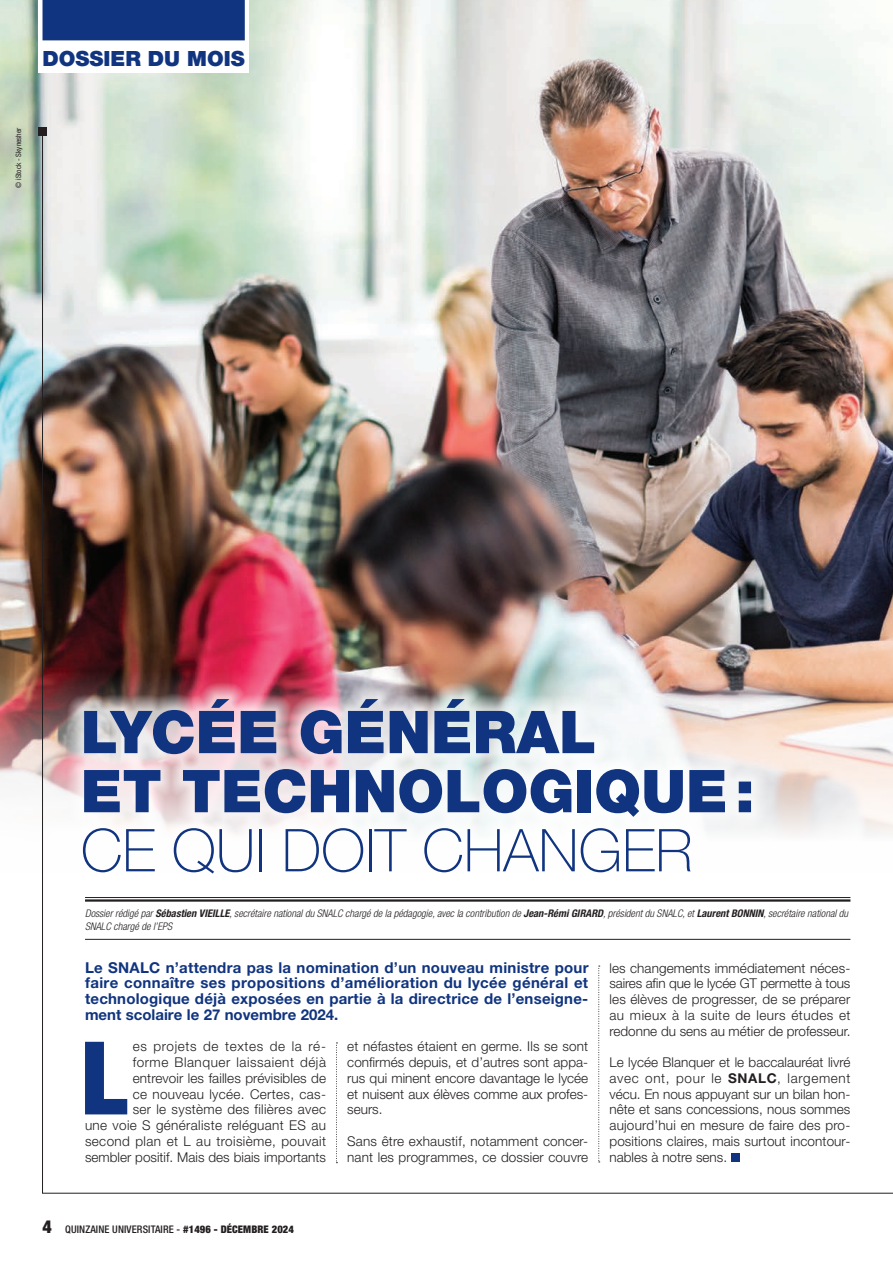
<style>
.page{position:relative;width:893px;height:1263px;background:#fff}
.page>*{position:absolute;margin:0;border:0;box-sizing:border-box;transform-origin:0 0}
.t1{font:900 condensed 101.7px "Helvetica Neue LT Pro";color:#10347f}
.Titre_édito{font:900 59.1px "Helvetica Neue LT Pro";color:#10347f}
.Titre_édito-2{font:100 59.1px "Helvetica Neue LT Pro";color:#10347f}
.t2{font:900 21px "Helvetica Neue LT Pro";color:#10347f}
.t3{font:900 condensed 18px "Helvetica Neue LT Pro";color:#231f20}
.t4{font:700 15px/15.8px "Helvetica Neue LT Pro";color:#10347f;text-align:justify}
.t5{font:300 13.5px/15.8px "Helvetica Neue LT Pro";letter-spacing:.01em;color:#231f20;text-align:justify}
.t6{font:italic 300 condensed 10.5px/13.5px "Helvetica Neue LT Pro";color:#231f20}
.t7{font:500 condensed 10.5px "Helvetica Neue LT Pro";letter-spacing:.01em;color:#231f20}
.t8{font:condensed 7.5px "Helvetica Neue LT Pro";color:#231f20}
.s1{font-weight:700}
.s2{font-weight:900}
</style>
<div class="page">
<img style="left:0;top:0;width:893px;height:782px">
<svg style="left:38px;top:128px;width:9px;height:8px"></svg>
<img style="left:42px;top:131px;width:851px;height:1063px">
<div style="left:66px;top:682px;width:702px;height:208px;background:#fff;opacity:.7"></div>
<svg style="left:336px;top:1042px;width:1px;height:121px"></svg>
<svg style="left:731px;top:1153px;width:8px;height:9px"></svg>
<hr style="left:85px;top:897px;width:765px;height:1px;background:#231f20">
<hr style="left:85px;top:899px;width:765px;height:3px;background:#231f20">
<hr style="left:85px;top:939px;width:765px;height:1px;background:#231f20">
<svg style="left:598px;top:966px;width:2px;height:196px"></svg>
<div style="left:38px;top:0;width:211px;height:72px;background:#fff"></div>
<div style="left:43px;top:0;width:202px;height:40px;background:#10347f"></div>
<p class="t2" style="left:43px;top:46px;width:204px">DOSSIER DU MOIS</p>
<p class="t8" style="left:14px;top:188px;width:62px;rotate:-90deg">© iStock - Skynesher</p>
<p class="Titre_édito" style="left:81px;top:697px;width:517px">LYCÉE GÉNÉRAL</p>
<p class="Titre_édito" style="left:81px;top:756px;width:675px">ET TECHNOLOGIQUE:</p>
<p class="Titre_édito-2" style="left:81px;top:816px;width:613px">CE QUI DOIT CHANGER</p>
<p class="t6" style="left:85px;top:907px;width:765px">Dossier rédigé par <span class="s1">Sébastien VIEILLE</span>, secrétaire national du SNALC chargé de la pédagogie, avec la contribution de <span class="s1">Jean-Rémi GIRARD</span>, président du SNALC, et <span class="s1">Laurent BONNIN</span>, secrétaire national du<br>SNALC chargé de l’EPS</p>
<p class="t4" style="left:85px;top:959px;width:505px">Le SNALC n’attendra pas la nomination d’un nouveau ministre pour faire connaître ses propositions d’amélioration du lycée général et technologique déjà exposées en partie à la directrice de l’enseigne&shy;ment scolaire le 27 novembre 2024.</p>
<p class="t1" style="left:81px;top:1015px;width:49px">L</p>
<p class="t5" style="left:609px;top:960px;width:243px">les changements immédiatement néces&shy;saires afin que le lycée GT permette à tous les élèves de progresser, de se préparer au mieux à la suite de leurs études et redonne du sens au métier de professeur.</p>
<p class="t5" style="left:609px;top:1054px;width:242px">Le lycée Blanquer et le baccalauréat livré avec ont, pour le <span class="s1">SNALC</span>, largement vécu. En nous appuyant sur un bilan hon&shy;nête et sans concessions, nous sommes aujourd’hui en mesure de faire des pro&shy;positions claires, mais surtout incontour&shy;nables à notre sens.</p>
<p class="t5" style="left:85px;top:1038px;width:243px;text-align:right">es projets de textes de la ré-<br>forme Blanquer laissaient déjà entrevoir les failles prévisibles de<br>ce nouveau lycée. Certes, cas-<br>ser le système des filières avec<br>une voie S généraliste reléguant ES au second plan et L au troisième, pouvait sembler positif. Mais des biais importants</p>
<p class="t5" style="left:347px;top:1038px;width:243px">et néfastes étaient en germe. Ils se sont confirmés depuis, et d’autres sont appa&shy;rus qui minent encore davantage le lycée et nuisent aux élèves comme aux profes&shy;seurs.</p>
<p class="t5" style="left:347px;top:1133px;width:242px">Sans être exhaustif, notamment concer&shy;nant les programmes, ce dossier couvre</p>
<p class="t3" style="left:43px;top:1216px;width:11px">4</p>
<p class="t7" style="left:65px;top:1223px;width:230px">QUINZAINE UNIVERSITAIRE - <span class="s2">#1496 - DÉCEMBRE 2024</span></p>
</div>
